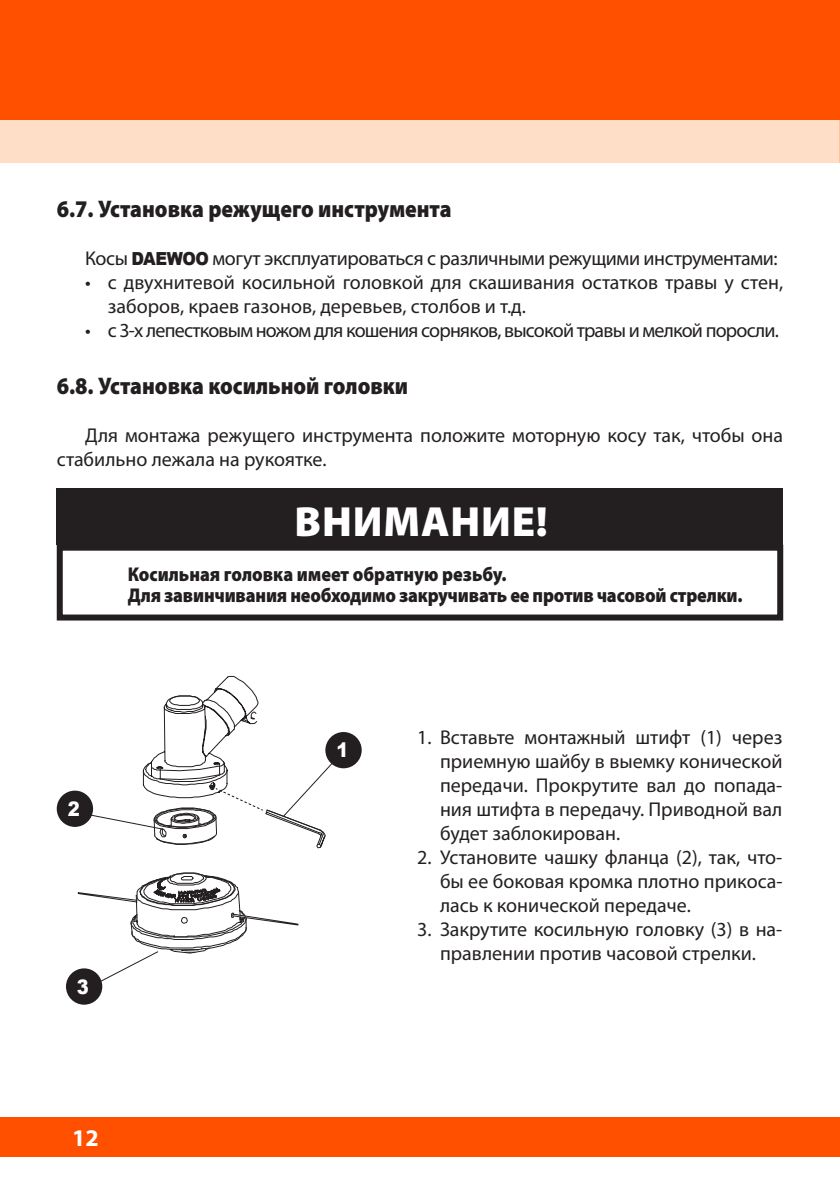
<style>
.page{position:relative;width:840px;height:1191px;background:#fff}
.page>*{position:absolute;margin:0;border:0;box-sizing:border-box;transform-origin:0 0}
.t1{font:900 42.4px "Myriad Pro";letter-spacing:.02em;color:#fff}
.t2{font:900 24px "Myriad Pro";color:#231f20;scale:.9 1}
.t3{font:700 24px "Myriad Pro";color:#fff}
.t4{font:20px/24px "Myriad Pro";color:#231f20}
.t5{font:900 20px/21.2px "Myriad Pro";letter-spacing:-.01em;color:#231f20;scale:.9 1}
.t6{font:20px "Myriad Pro";letter-spacing:-.04em;color:#231f20}
.t7{font:20px "Myriad Pro";letter-spacing:-.02em;color:#231f20}
.t8{font:900 20px "Arial";color:#fff;scale:.9 1}
.s1{font-family:"Arial";font-weight:900;font-size:18px}
</style>
<div class="page">
<div style="left:0;top:119px;width:838px;height:44px;background:#ffdec8"></div>
<hr style="left:838px;top:119px;width:1px;height:44px;background:#ffc49e">
<div style="left:0;top:0;width:839px;height:119px;background:#ff5000"></div>
<div style="left:0;top:1117px;width:839px;height:40px;background:#ff5000"></div>
<div style="left:57px;top:544px;width:725px;height:76px;border:6px solid #231f20"></div>
<div style="left:57px;top:489px;width:725px;height:56px;background:#231f20"></div>
<div style="left:325px;top:732px;width:36px;height:36px;background:#231f20;border-radius:50%"></div>
<div style="left:66px;top:968px;width:36px;height:36px;background:#231f20;border-radius:50%"></div>
<svg style="left:79px;top:675px;width:256px;height:173px"></svg>
<svg style="left:77px;top:872px;width:222px;height:114px"></svg>
<div style="left:57px;top:790px;width:36px;height:37px;background:#231f20;border-radius:50%"></div>
<p class="t2" style="left:57px;top:192px;width:440px">6.7. Установка режущего инструмента</p>
<p class="t7" style="left:85px;top:245px;width:693px">Косы <span class="s1">DAEWOO</span> могут эксплуатироваться с различными режущими инструментами:</p>
<p class="t4" style="left:108px;top:269px;width:676px;text-indent:-23px">• с двухнитевой косильной головкой для скашивания остатков травы у стен, заборов, краев газонов, деревьев, столбов и т.д.</p>
<p class="t6" style="left:85px;top:317px;width:695px">• с 3-х лепестковым ножом для кошения сорняков, высокой травы и мелкой поросли.</p>
<p class="t2" style="left:57px;top:370px;width:392px">6.8. Установка косильной головки</p>
<p class="t4" style="left:57px;top:423px;width:727px;text-indent:28px">Для монтажа режущего инструмента положите моторную косу так, чтобы она стабильно лежала на рукоятке.</p>
<h1 class="t1" style="left:294px;top:493px;width:255px">ВНИМАНИЕ!</h1>
<p class="t5" style="left:128px;top:563px;width:684px">Косильная головка имеет обратную резьбу.<br>Для завинчивания необходимо закручивать ее против часовой стрелки.</p>
<p class="t8" style="left:68px;top:794px;width:15px">2</p>
<p class="t8" style="left:77px;top:972px;width:15px">3</p>
<p class="t3" style="left:72px;top:1122px;width:28px">12</p>
<p class="t8" style="left:336px;top:735px;width:15px">1</p>
<p class="t4" style="left:440px;top:725px;width:344px;text-align:justify;text-indent:-23px">1. Вставьте монтажный штифт (1) через приемную шай бу в выемку конической передачи. Прокрутите вал до попада&shy;ния штифта в передачу. Приводной вал будет заблокирован.</p>
<p class="t4" style="left:440px;top:845px;width:344px;text-align:justify;text-indent:-23px">2. Установите чашку фланца (2), так, что&shy;бы ее боковая кромка плотно прикоса&shy;лась к конической передаче.</p>
<p class="t4" style="left:417px;top:917px;width:366px;text-align:center">3. Закрутите косильную головку (3) в на&shy;правлении против часовой стрелки.</p>
</div>
